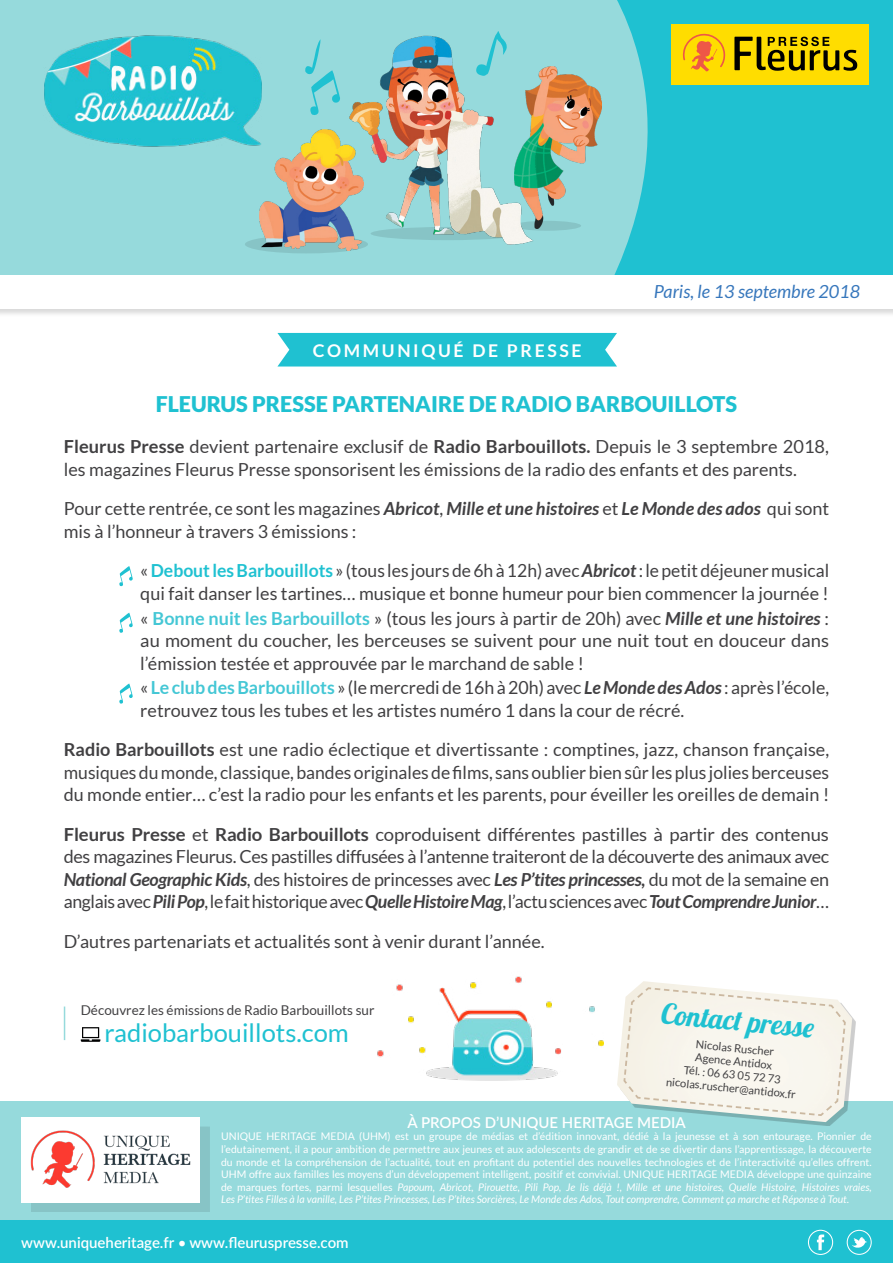
<style>
.page{position:relative;width:893px;height:1263px;background:#fff}
.page>*{position:absolute;margin:0;border:0;box-sizing:border-box;transform-origin:0 0}
.t1{font:28.05px "Lobster 1.4";color:#1fc1d1}
.t2{font:25.5px "Lato";color:#1fc1d1}
.t3{font:900 21.6px "Lato";color:#1fc1d1}
.t4{font:18px/22.5px "Lato";color:#414042}
.t5{font:italic 18px "Lato";color:#3777bc}
.t6{font:700 17.55px "Lato";letter-spacing:.15em;color:#fff}
.t7{font:600 15px "Lato";color:#fff}
.t8{font:13.5px "Lato";color:#414042}
.t9{font:11.25px/13.5px "Lato";color:#414042;text-align:center}
.t10{font:10.5px/12.6px "Lato";color:#fff;text-align:justify}
.s1{font-weight:700}
.s2{font-weight:700;font-style:italic}
.s3{font-weight:700;color:#1fc1d1}
.s4{font-weight:700;color:#44c7d5}
.s5{font-style:italic}
.s6{font-weight:400}
</style>
<div class="page">
<div style="left:0;top:0;width:893px;height:306px;background:#1fc1d1"></div>
<svg style="left:0;top:0;width:707px;height:274px;fill:#96dadc"></svg>
<div style="left:671px;top:24px;width:198px;height:60px;background:#fd0"></div>
<svg style="left:734px;top:37px;width:123px;height:34px"></svg>
<svg style="left:683px;top:34px;width:42px;height:37px"></svg>
<div style="left:513px;top:221px;width:68px;height:10px;background:#87c4c6;border-radius:50%"></div>
<img style="left:541px;top:66px;width:60px;height:163px">
<div style="left:277px;top:333px;width:340px;height:33px;background:#1fc1d1"></div>
<div style="left:0;top:274px;width:893px;height:43px;background:#000;opacity:.15"></div>
<div style="left:0;top:275px;width:893px;height:33px;background:#fff"></div>
<div style="left:245px;top:235px;width:123px;height:18px;background:#87c4c6;border-radius:50%"></div>
<img style="left:340px;top:29px;width:201px;height:215px">
<div style="left:0;top:1101px;width:893px;height:149px;background:#96dadc"></div>
<div style="left:0;top:1220px;width:893px;height:43px;background:#1fc1d1"></div>
<div style="left:31px;top:1126px;width:178px;height:86px;background:#000;opacity:.1"></div>
<div style="left:21px;top:1117px;width:179px;height:85px;background:#fff"></div>
<img style="left:30px;top:1130px;width:161px;height:58px">
<svg style="left:817px;top:1234px;width:7px;height:16px"></svg>
<div style="left:808px;top:1230px;width:25px;height:25px;border:1px solid #fff;border-radius:50%"></div>
<svg style="left:852px;top:1237px;width:15px;height:11px"></svg>
<div style="left:847px;top:1230px;width:25px;height:25px;border:1px solid #fff;border-radius:50%"></div>
<div style="left:620px;top:984px;width:236px;height:141px;background:#000;opacity:.2"></div>
<img style="left:617px;top:981px;width:235px;height:141px">
<svg style="left:622px;top:986px;width:225px;height:131px"></svg>
<svg style="left:476px;top:31px;width:31px;height:45px"></svg>
<svg style="left:305px;top:39px;width:35px;height:76px"></svg>
<svg style="left:119px;top:566px;width:14px;height:20px"></svg>
<svg style="left:119px;top:613px;width:14px;height:20px"></svg>
<svg style="left:119px;top:683px;width:14px;height:21px"></svg>
<img style="left:35px;top:8px;width:236px;height:164px">
<img style="left:377px;top:976px;width:226px;height:105px">
<img style="left:260px;top:129px;width:103px;height:122px">
<svg style="left:81px;top:1027px;width:19px;height:15px"></svg>
<hr style="left:64px;top:1006px;width:1px;height:34px;background:#96dadc">
<p class="t5" style="left:654px;top:281px;width:208px">Paris, le 13 septembre 2018</p>
<p class="t6" style="left:313px;top:340px;width:270px">COMMUNIQUÉ DE PRESSE</p>
<p class="t3" style="left:156px;top:391px;width:583px">FLEURUS PRESSE PARTENAIRE DE RADIO BARBOUILLOTS</p>
<p class="t4" style="left:64px;top:435px;width:767px"><span class="s1">Fleurus Presse</span> devient partenaire exclusif de <span class="s1">Radio Barbouillots.</span> Depuis le 3 septembre 2018, les magazines Fleurus Presse sponsorisent les émissions de la radio des enfants et des parents.</p>
<p class="t4" style="left:64px;top:497px;width:767px">Pour cette rentrée, ce sont les magazines <span class="s2">Abricot</span>, <span class="s2">Mille et une histoires</span> et <span class="s2">Le Monde des ados</span> qui sont mis à l’honneur à travers 3 émissions :</p>
<p class="t4" style="left:140px;top:559px;width:690px">« <span class="s3">Debout les Barbouillots</span> » (tous les jours de 6h à 12h) avec <span class="s2">Abricot</span> : le petit déjeuner musical qui fait danser les tartines… musique et bonne humeur pour bien commencer la journée !</p>
<p class="t4" style="left:140px;top:607px;width:690px;text-align:justify">« <span class="s4">Bonne nuit les Barbouillots</span> » (tous les jours à partir de 20h) avec <span class="s2">Mille et une histoires</span> : au moment du coucher, les berceuses se suivent pour une nuit tout en douceur dans l’émission testée et approuvée par le marchand de sable !</p>
<p class="t4" style="left:140px;top:676px;width:690px">« <span class="s4">Le club des Barbouillots</span> » (le mercredi de 16h à 20h) avec <span class="s2">Le Monde des Ados</span> : après l’école, retrouvez tous les tubes et les artistes numéro 1 dans la cour de récré.</p>
<p class="t4" style="left:64px;top:738px;width:767px;text-align:justify"><span class="s1">Radio Barbouillots</span> est une radio éclectique et divertissante : comptines, jazz, chanson française, musiques du monde, classique, bandes originales de films, sans oublier bien sûr les plus jolies berceuses du monde entier… c’est la radio pour les enfants et les parents, pour éveiller les oreilles de demain !</p>
<p class="t4" style="left:64px;top:823px;width:767px;text-align:justify"><span class="s1">Fleurus Presse</span> et <span class="s1">Radio Barbouillots</span> coproduisent différentes pastilles à partir des contenus des magazines Fleurus. Ces pastilles diffusées à l’antenne traiteront de la découverte des animaux avec <span class="s2">National Geographic Kids</span>, des histoires de princesses avec <span class="s2">Les P’tites princesses,</span> du mot de la semaine en anglais avec <span class="s2">Pili Pop</span>, le fait historique avec <span class="s2">Quelle Histoire Mag</span>, l’actu sciences avec <span class="s2">Tout Comprendre Junior</span>…</p>
<p class="t4" style="left:64px;top:930px;width:482px">D’autres partenariats et actualités sont à venir durant l’année.</p>
<p class="t8" style="left:81px;top:1002px;width:295px">Découvrez les émissions de Radio Barbouillots sur</p>
<h2 class="t2" style="left:104px;top:1018px;width:246px">radiobarbouillots.com</h2>
<h1 class="t1" style="left:663px;top:995px;width:155px;rotate:6deg">Contact presse</h1>
<p class="t9" style="left:671px;top:1034px;width:132px;rotate:6deg">Nicolas Ruscher<br>Agence Antidox<br>Tél. : 06 63 05 72 73 nicolas.ruscher@antidox.fr</p>
<p class="t7" style="left:407px;top:1111px;width:280px">À PROPOS D’UNIQUE HERITAGE MEDIA</p>
<p class="t10" style="left:221px;top:1130px;width:652px">UNIQUE HERITAGE MEDIA (UHM) est un groupe de médias et d’édition innovant, dédié à la jeunesse et à son entourage. Pionnier de l’edutainement, il a pour ambition de permettre aux jeunes et aux adolescents de grandir et de se divertir dans l’apprentissage, la découverte du monde et la compréhension de l’actualité, tout en profitant du potentiel des nouvelles technologies et de l’interactivité qu’elles offrent.<br>UHM offre aux familles les moyens d’un développement intelligent, positif et convivial. UNIQUE HERITAGE MEDIA développe une quinzaine de marques fortes, parmi lesquelles <span class="s5">Papoum, Abricot, Pirouette, Pili Pop, Je lis déjà !, Mille et une histoires, Quelle Histoire, Histoires vraies, Les P’tites Filles à la vanille, Les P’tites Princesses, Les P’tites Sorcières, Le Monde des Ados, Tout comprendre, Comment ça marche et Réponse à Tout</span>.</p>
<p class="t7" style="left:21px;top:1232px;width:329px">www.uniqueheritage.fr <span class="s6">•</span> www.fleuruspresse.com</p>
</div>
